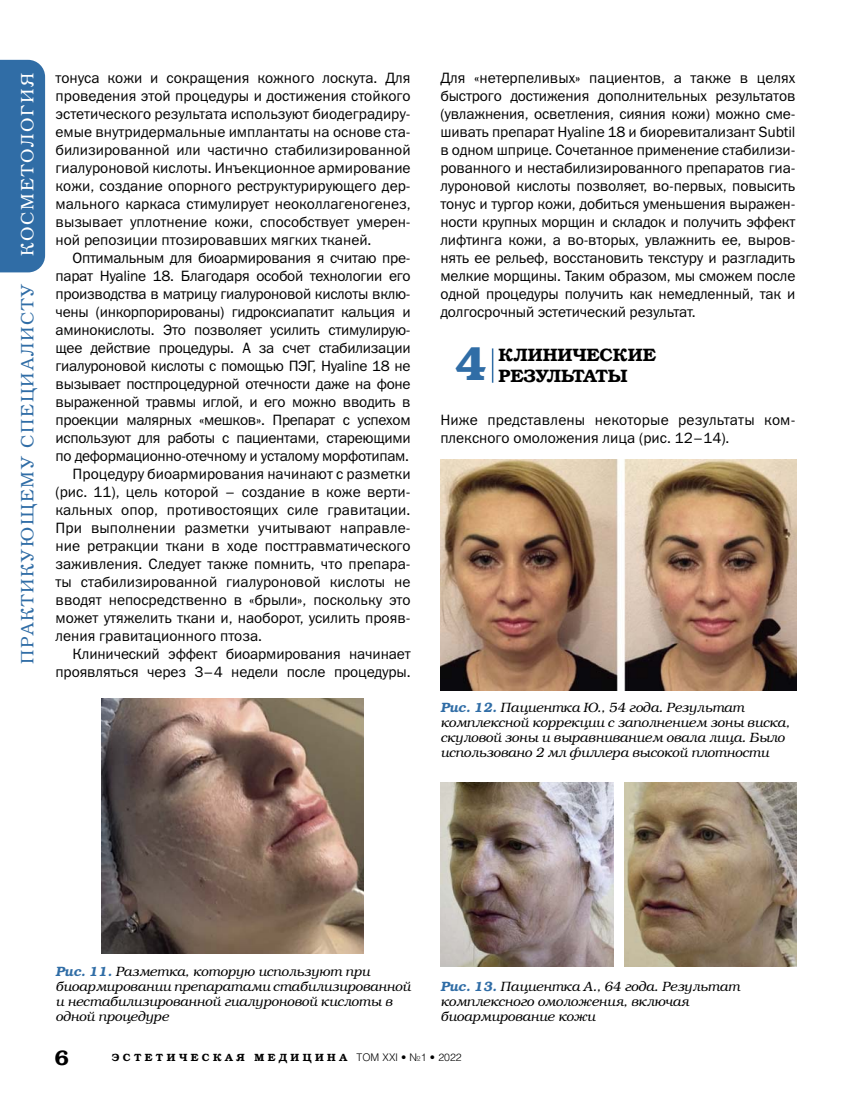
<style>
.page{position:relative;width:851px;height:1106px;background:#fff}
.page>*{position:absolute;margin:0;border:0;box-sizing:border-box;transform-origin:0 0}
.t1{font:700 48px "Bookman C";color:#306da6}
.t2{font:700 21px "Bookman C";color:#000}
.t3{font:18px "Bookman C";letter-spacing:.1em;color:#306da6}
.t4{font:700 18px/21px "Bookman C";color:#000}
.t5{font:18px "Bookman C";letter-spacing:.1em;color:#fff}
.t6{font:15px/18px "Franklin Gothic Book C";letter-spacing:-.01em;color:#000;text-align:justify}
.t7{font:15px/18px "Franklin Gothic Book C";letter-spacing:.01em;color:#000}
.t8{font:italic 13.5px/15px "Bookman C";color:#000}
.t9{font:700 10.5px "Bookman C";letter-spacing:.33em;color:#000}
.s1{font-weight:700;color:#306da6}
.s2{font-family:"Helios Light C";font-weight:400}
</style>
<div class="page">
<div style="left:0;top:60px;width:45px;height:212px;background:#306da6"></div>
<hr style="left:492px;top:348px;width:1px;height:35px;background:#306da6">
<img style="left:101px;top:698px;width:262px;height:255px">
<img style="left:440px;top:782px;width:173px;height:184px">
<img style="left:624px;top:782px;width:172px;height:185px">
<img style="left:440px;top:459px;width:356px;height:231px">
<p class="t5" style="left:20px;top:256px;width:184px;rotate:-90deg">КОСМЕТОЛОГИЯ</p>
<p class="t3" style="left:20px;top:664px;width:382px;rotate:-90deg">ПРАКТИКУЮЩЕМУ СПЕЦИАЛИСТУ</p>
<p class="t6" style="left:56px;top:70px;width:356px">тонуса кожи и сокращения кожного лоскута. Для проведения этой процедуры и достижения стойкого эстетического результата используют биодеградиру&shy;емые внутридермальные имплантаты на основе ста&shy;билизированной или частично стабилизированной гиалуроновой кислоты. Инъекционное армирование кожи, создание опорного реструктурирующего дер&shy;мального каркаса стимулирует неоколлагеногенез, вызывает уплотнение кожи, способствует умерен&shy;ной репозиции птозировавших мягких тканей.</p>
<p class="t6" style="left:73px;top:250px;width:339px">Оптимальным для биоармирования я считаю пре-</p>
<p class="t6" style="left:56px;top:268px;width:356px">парат Hyaline 18. Благодаря особой технологии его</p>
<p class="t6" style="left:56px;top:286px;width:356px">производства в матрицу гиалуроновой кислоты вклю-</p>
<p class="t6" style="left:56px;top:304px;width:356px">чены (инкорпорированы) гидроксиапатит кальция и</p>
<p class="t6" style="left:56px;top:322px;width:356px">аминокислоты. Это позволяет усилить стимулирую-</p>
<p class="t6" style="left:56px;top:340px;width:356px">щее действие процедуры. А за счет стабилизации</p>
<p class="t6" style="left:56px;top:358px;width:356px">гиалуроновой кислоты с помощью ПЭГ, Hyaline 18 не</p>
<p class="t6" style="left:56px;top:376px;width:356px">вызывает постпроцедурной отечности даже на фоне</p>
<p class="t6" style="left:56px;top:394px;width:356px">выраженной травмы иглой, и его можно вводить в</p>
<p class="t6" style="left:56px;top:412px;width:356px">проекции малярных «мешков». Препарат с успехом</p>
<p class="t6" style="left:56px;top:430px;width:356px">используют для работы с пациентами, стареющими</p>
<p class="t6" style="left:56px;top:448px;width:355px">по деформационно-отечному и усталому морфотипам.</p>
<p class="t6" style="left:73px;top:466px;width:339px">Процедуру биоармирования начинают с разметки</p>
<p class="t6" style="left:56px;top:484px;width:356px">(рис. 11), цель которой – создание в коже верти-</p>
<p class="t6" style="left:56px;top:502px;width:356px">кальных опор, противостоящих силе гравитации.</p>
<p class="t6" style="left:56px;top:520px;width:356px">При выполнении разметки учитывают направле-</p>
<p class="t6" style="left:56px;top:538px;width:356px">ние ретракции ткани в ходе посттравматического</p>
<p class="t6" style="left:56px;top:556px;width:356px">заживления. Следует также помнить, что препара-</p>
<p class="t6" style="left:56px;top:574px;width:356px">ты стабилизированной гиалуроновой кислоты не</p>
<p class="t6" style="left:56px;top:592px;width:356px">вводят непосредственно в «брыли», поскольку это</p>
<p class="t6" style="left:56px;top:610px;width:356px">может утяжелить ткани и, наоборот, усилить прояв-</p>
<p class="t6" style="left:56px;top:628px;width:208px">ления гравитационного птоза.</p>
<p class="t6" style="left:73px;top:646px;width:339px">Клинический эффект биоармирования начинает</p>
<p class="t6" style="left:56px;top:664px;width:356px">проявляться через 3–4 недели после процедуры.</p>
<p class="t6" style="left:440px;top:70px;width:356px">Для «нетерпеливых» пациентов, а также в целях быстрого достижения дополнительных результатов (увлажнения, осветления, сияния кожи) можно сме&shy;шивать препарат Hyaline 18 и биоревитализант Subtil в одном шприце. Сочетанное применение стабилизи&shy;рованного и нестабилизированного препаратов гиа&shy;луроновой кислоты позволяет, во-первых, повысить тонус и тургор кожи, добиться уменьшения выражен&shy;ности крупных морщин и складок и получить эффект лифтинга кожи, а во-вторых, увлажнить ее, выров&shy;нять ее рельеф, восстановить текстуру и разгладить мелкие морщины. Таким образом, мы сможем после одной процедуры получить как немедленный, так и долгосрочный эстетический результат.</p>
<h1 class="t1" style="left:455px;top:345px;width:33px">4</h1>
<p class="t4" style="left:498px;top:346px;width:158px">КЛИНИЧЕСКИЕ<br>РЕЗУЛЬТАТЫ</p>
<p class="t7" style="left:440px;top:412px;width:356px">Ниже представлены некоторые результаты ком&shy;плексного омоложения лица (рис. 12–14).</p>
<p class="t8" style="left:440px;top:701px;width:351px"><span class="s1">Рис. 12.</span> Пациентка Ю., 54 года. Результат комплексной коррекции с заполнением зоны виска, скуловой зоны и выравниванием овала лица. Было использовано 2 мл филлера высокой плотности</p>
<p class="t8" style="left:55px;top:965px;width:356px"><span class="s1">Рис. 11.</span> Разметка, которую используют при биоармировании препаратами стабилизированной и нестабилизированной гиалуроновой кислоты в одной процедуре</p>
<p class="t8" style="left:440px;top:980px;width:301px"><span class="s1">Рис. 13.</span> Пациентка А., 64 года. Результат комплексного омоложения, включая биоармирование кожи</p>
<h2 class="t2" style="left:55px;top:1049px;width:15px">6</h2>
<p class="t9" style="left:112px;top:1053px;width:351px">ЭСТЕТИЧЕСКАЯ МЕДИЦИНА <span class="s2">ТОМ XXI • №1 • 2022</span></p>
</div>
